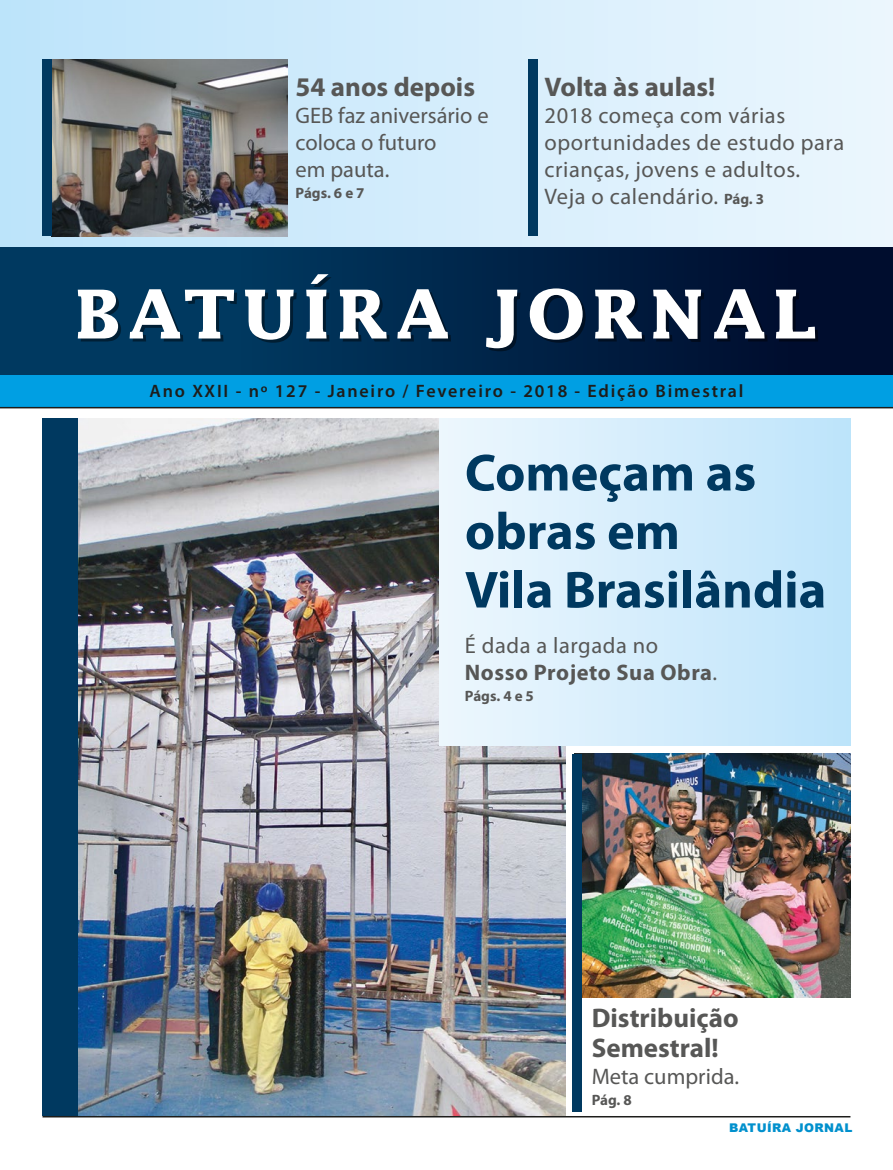
<style>
.page{position:relative;width:893px;height:1170px;background:#fff}
.page>*{position:absolute;margin:0;border:0;box-sizing:border-box;transform-origin:0 0}
.t1{font:700 52.5px/58.5px "Myriad Pro";color:#003960}
.t2{font:700 27px/30px "Myriad Pro";color:#575756}
.t3{font:22.5px/27px "Myriad Pro";letter-spacing:.025em;color:#575756}
.t4{font:22.5px/27px "Myriad Pro";color:#575756}
.t5{font:700 22.5px/27px "Myriad Pro";letter-spacing:.025em;color:#575756}
.t6{font:600 18px "Myriad Pro";letter-spacing:.1em;color:#1d1d1b}
.t7{font:700 15px "Myriad Pro";color:#575756}
.t8{font:900 12px "Arial";letter-spacing:.035em;color:#0090cd}
.s1{font-weight:700;font-size:15px}
.s2{font-weight:400}
</style>
<div class="page">
<img style="left:78px;top:418px;width:488px;height:697px">
<div style="left:0;top:0;width:893px;height:264px;background:linear-gradient(to right,#bbe1f8,#edf7ff)"></div>
<img style="left:52px;top:60px;width:235px;height:176px">
<img style="left:582px;top:753px;width:268px;height:244px">
<div style="left:0;top:375px;width:893px;height:32px;background:#009fe3"></div>
<hr style="left:0;top:407px;width:893px;height:1px;background:#1d1d1b">
<div style="left:0;top:247px;width:893px;height:128px;background:linear-gradient(to right,#00426a,#000a2b)"></div>
<svg style="left:78px;top:289px;width:43px;height:52px"></svg>
<svg style="left:130px;top:289px;width:107px;height:52px"></svg>
<svg style="left:245px;top:289px;width:52px;height:54px"></svg>
<svg style="left:306px;top:274px;width:26px;height:67px"></svg>
<svg style="left:340px;top:289px;width:50px;height:52px"></svg>
<svg style="left:397px;top:289px;width:54px;height:52px"></svg>
<svg style="left:486px;top:289px;width:34px;height:62px"></svg>
<svg style="left:530px;top:288px;width:56px;height:55px"></svg>
<svg style="left:595px;top:289px;width:50px;height:52px"></svg>
<svg style="left:653px;top:289px;width:51px;height:53px"></svg>
<svg style="left:714px;top:289px;width:54px;height:52px"></svg>
<svg style="left:776px;top:289px;width:42px;height:52px"></svg>
<div style="left:43px;top:60px;width:9px;height:176px;background:#003960"></div>
<div style="left:439px;top:418px;width:411px;height:327px;background:linear-gradient(to right,#edf7fd,#bde4fa)"></div>
<div style="left:43px;top:418px;width:35px;height:697px;background:#003960"></div>
<div style="left:528px;top:60px;width:10px;height:176px;background:#003960"></div>
<div style="left:572px;top:753px;width:10px;height:358px;background:#003960"></div>
<hr style="left:43px;top:1115px;width:807px;height:2px;background:#1d1d1b">
<p class="t2" style="left:296px;top:71px;width:181px">54 anos depois</p>
<p class="t4" style="left:296px;top:101px;width:195px">GEB faz aniversário e coloca o futuro<br>em pauta.</p>
<p class="t7" style="left:296px;top:183px;width:71px">Págs. 6 e 7</p>
<p class="t2" style="left:545px;top:71px;width:172px">Volta às aulas!</p>
<p class="t3" style="left:545px;top:101px;width:301px">2018 começa com várias oportunidades de estudo para crianças, jovens e adultos.<br>Veja o calendário. <span class="s1">Pág. 3</span></p>
<p class="t6" style="left:150px;top:379px;width:595px">Ano XXII - nº 127 - Janeiro / Fevereiro - 2018 - Edição Bimestral</p>
<h1 class="t1" style="left:465px;top:442px;width:363px">Começam as obras em<br>Vila Brasilândia</h1>
<p class="t5" style="left:465px;top:630px;width:254px"><span class="s2">É dada a largada no<br></span>Nosso Projeto Sua Obra<span class="s2">.</span></p>
<p class="t7" style="left:465px;top:685px;width:71px">Págs. 4 e 5</p>
<p class="t2" style="left:592px;top:1002px;width:148px">Distribuição<br>Semestral!</p>
<p class="t4" style="left:592px;top:1062px;width:149px">Meta cumprida.</p>
<p class="t7" style="left:592px;top:1090px;width:42px">Pág. 8</p>
<p class="t8" style="left:729px;top:1118px;width:125px">BATUÍRA JORNAL</p>
</div>
